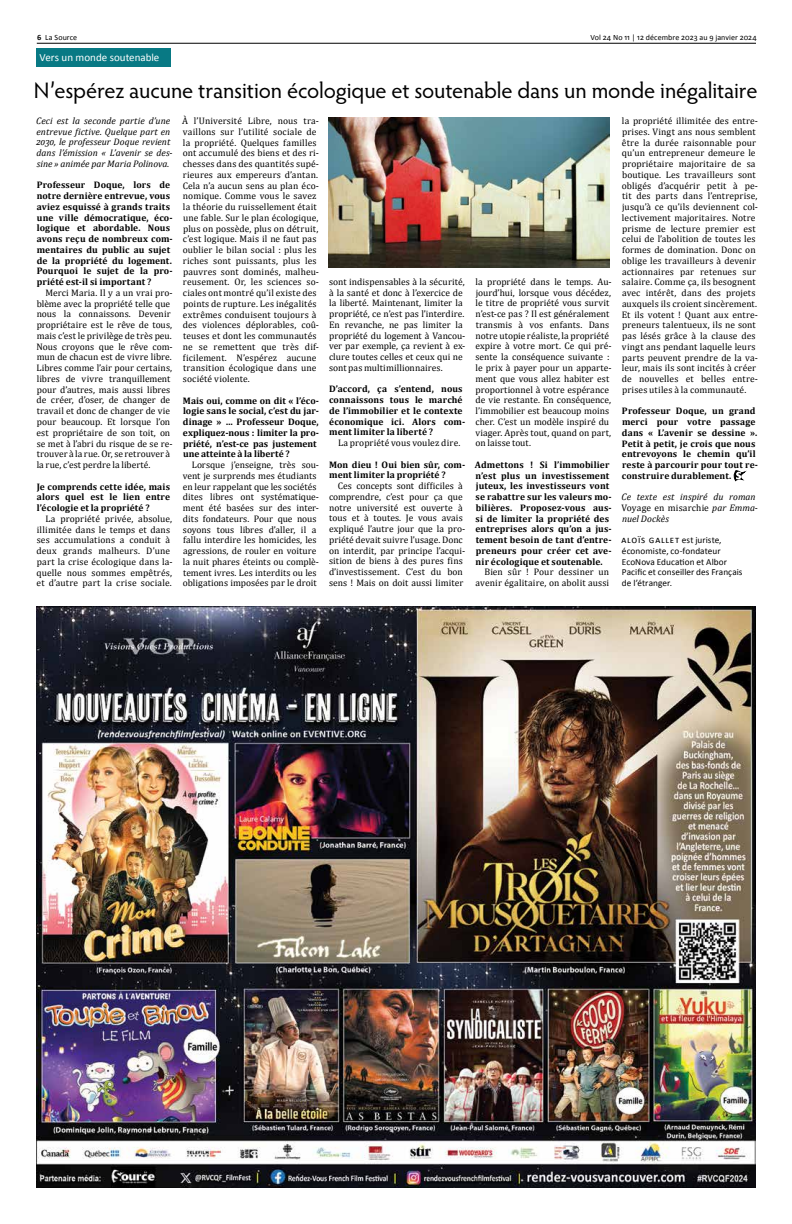
<style>
.page{position:relative;width:792px;height:1224px;background:#fff}
.page>*{position:absolute;margin:0;border:0;box-sizing:border-box;transform-origin:0 0}
.t1{font:22.5px "Hypatia Sans Pro";letter-spacing:-.005em;color:#000}
.t2{font:11px "Calibri";color:#fff}
.t3{font:10px "Calibri";letter-spacing:.08em;color:#000}
.t4{font:9.5px/10.8px "Cambria";letter-spacing:.005em;color:#000}
.t5{font:700 9.5px/10.8px "Cambria";letter-spacing:.01em;color:#000}
.t6{font:italic 9.5px/10.8px "Cambria";color:#000}
.t7{font:9.2px/10.7px "Calibri";letter-spacing:.005em;color:#000}
.t8{font:8px "Calibri";letter-spacing:.01em;color:#000}
.s1{font-weight:700}
.s2{font-style:normal}
.s3{font-size:9.2px}
</style>
<div class="page">
<hr style="left:37px;top:43px;width:719px;height:1px;background:#000">
<div style="left:36px;top:49px;width:134px;height:18px;background:#087984"></div>
<img style="left:36px;top:606px;width:720px;height:582px">
<svg style="left:734px;top:470px;width:11px;height:11px"></svg>
<img style="left:329px;top:117px;width:280px;height:150px">
<p class="t8" style="left:37px;top:32px;width:42px"><span class="s1">6</span> La Source</p>
<p class="t8" style="left:590px;top:33px;width:168px">Vol 24 No 11 | 12 décembre 2023 au 9 janvier 2024</p>
<h1 class="t1" style="left:34px;top:75px;width:725px">N’espérez aucune transition écologique et soutenable dans un monde inégalitaire</h1>
<p class="t6" style="left:36px;top:115px;width:138px">Ceci est la seconde partie d’une entrevue fictive. Quelque part en 2030, le professeur Doque revient dans l’émission « L’avenir se des&shy;sine » animée par Maria Polinova.</p>
<p class="t5" style="left:37px;top:179px;width:138px">Professeur Doque, lors de notre dernière entrevue, vous aviez esquissé à grands traits une ville démocratique, éco&shy;logique et abordable. Nous avons reçu de nombreux com&shy;mentaires du public au sujet de la propriété du logement.<br>Pourquoi le sujet de la pro&shy;priété est-il si important ?</p>
<p class="t4" style="left:37px;top:287px;width:138px;text-indent:9px">Merci Maria. Il y a un vrai pro&shy;blème avec la propriété telle que nous la connaissons. Devenir propriétaire est le rêve de tous, mais c’est le privilège de très peu.<br>Nous croyons que le rêve com&shy;mun de chacun est de vivre libre.<br>Libres comme l’air pour certains, libres de vivre tranquillement pour d’autres, mais aussi libres de créer, d’oser, de changer de travail et donc de changer de vie pour beaucoup. Et lorsque l’on est propriétaire de son toit, on se met à l’abri du risque de se re&shy;trouver à la rue. Or, se retrouver à la rue, c’est perdre la liberté.</p>
<p class="t5" style="left:37px;top:481px;width:135px;text-align:justify">Je comprends cette idée, mais alors quel est le lien entre l’écologie et la propriété ?</p>
<p class="t4" style="left:37px;top:513px;width:138px;text-indent:9px">La propriété privée, absolue, illimitée dans le temps et dans ses accumulations a conduit à deux grands malheurs. D’une part la crise écologique dans la&shy;quelle nous sommes empêtrés, et d’autre part la crise sociale.</p>
<p class="t2" style="left:40px;top:50px;width:121px">Vers un monde soutenable</p>
<p class="t4" style="left:182px;top:115px;width:138px">À l’Université Libre, nous tra&shy;vaillons sur l’utilité sociale de la propriété. Quelques familles ont accumulé des biens et des ri&shy;chesses dans des quantités supé&shy;rieures aux empereurs d’antan.<br>Cela n’a aucun sens au plan éco&shy;nomique. Comme vous le savez la théorie du ruissellement était une fable. Sur le plan écologique, plus on possède, plus on détruit, c’est logique. Mais il ne faut pas oublier le bilan social : plus les riches sont puissants, plus les pauvres sont dominés, malheu&shy;reusement. Or, les sciences so&shy;ciales ont montré qu’il existe des points de rupture. Les inégalités extrêmes conduisent toujours à des violences déplorables, coû&shy;teuses et dont les communautés ne se remettent que très dif&shy;ficilement. N’espérez aucune transition écologique dans une société violente.</p>
<p class="t5" style="left:183px;top:395px;width:138px">Mais oui, comme on dit « l’éco&shy;logie sans le social, c’est du jar&shy;dinage » … Professeur Doque, expliquez-nous : limiter la pro&shy;priété, n’est-ce pas justement une atteinte à la liberté ?</p>
<p class="t4" style="left:183px;top:459px;width:138px;text-indent:9px">Lorsque j’enseigne, très sou&shy;vent je surprends mes étudiants en leur rappelant que les sociétés dites libres ont systématique&shy;ment été basées sur des inter&shy;dits fondateurs. Pour que nous soyons tous libres d’aller, il a fallu interdire les homicides, les agressions, de rouler en voiture la nuit phares éteints ou complè&shy;tement ivres. Les interdits ou les obligations imposées par le droit</p>
<p class="t4" style="left:622px;top:115px;width:138px">la propriété illimitée des entre&shy;prises. Vingt ans nous semblent être la durée raisonnable pour qu’un entrepreneur demeure le propriétaire majoritaire de sa boutique. Les travailleurs sont obligés d’acquérir petit à pe&shy;tit des parts dans l’entreprise, jusqu’à ce qu’ils deviennent col&shy;lectivement majoritaires. Notre prisme de lecture premier est celui de l’abolition de toutes les formes de domination. Donc on oblige les travailleurs à devenir actionnaires par retenues sur salaire. Comme ça, ils besognent avec intérêt, dans des projets auxquels ils croient sincèrement.<br>Et ils votent ! Quant aux entre&shy;preneurs talentueux, ils ne sont pas lésés grâce à la clause des vingt ans pendant laquelle leurs parts peuvent prendre de la va&shy;leur, mais ils sont incités à créer de nouvelles et belles entre&shy;prises utiles à la communauté.</p>
<p class="t5" style="left:622px;top:405px;width:138px">Professeur Doque, un grand merci pour votre passage dans « L’avenir se dessine ».<br>Petit à petit, je crois que nous entrevoyons le chemin qu’il reste à parcourir pour tout re&shy;construire durablement.</p>
<p class="t6" style="left:622px;top:491px;width:138px">Ce texte est inspiré du roman<br><span class="s2">Voyage en misarchie</span> par Emma&shy;nuel Dockès</p>
<p class="t3" style="left:621px;top:533px;width:102px">Aloïs Gall et <span class="s3">est juriste,</span></p>
<p class="t7" style="left:622px;top:546px;width:122px">économiste, co-fondateur<br>EcoNova Education et Albor<br>Pacific et conseiller des Français de l’étranger.</p>
<p class="t4" style="left:329px;top:276px;width:138px">sont indispensables à la sécurité, à la santé et donc à l’exercice de la liberté. Maintenant, limiter la propriété, ce n’est pas l’interdire.<br>En revanche, ne pas limiter la propriété du logement à Vancou&shy;ver par exemple, ça revient à ex&shy;clure toutes celles et ceux qui ne sont pas multimillionnaires.</p>
<p class="t5" style="left:329px;top:383px;width:138px">D’accord, ça s’entend, nous connaissons tous le marché de l’immobilier et le contexte économique ici. Alors com&shy;ment limiter la liberté ?</p>
<p class="t4" style="left:338px;top:437px;width:124px">La propriété vous voulez dire.</p>
<p class="t5" style="left:329px;top:459px;width:138px">Mon dieu ! Oui bien sûr, com&shy;ment limiter la propriété ?</p>
<p class="t4" style="left:329px;top:480px;width:138px;text-indent:9px">Ces concepts sont difficiles à comprendre, c’est pour ça que notre université est ouverte à tous et à toutes. Je vous avais expliqué l’autre jour que la pro&shy;priété devait suivre l’usage. Donc on interdit, par principe l’acqui&shy;sition de biens à des pures fins d’investissement. C’est du bon sens ! Mais on doit aussi limiter</p>
<p class="t4" style="left:475px;top:276px;width:138px">la propriété dans le temps. Au&shy;jourd’hui, lorsque vous décédez, le titre de propriété vous survit n’est-ce pas ? Il est généralement transmis à vos enfants. Dans notre utopie réaliste, la propriété expire à votre mort. Ce qui pré&shy;sente la conséquence suivante : le prix à payer pour un apparte&shy;ment que vous allez habiter est proportionnel à votre espérance de vie restante. En conséquence, l’immobilier est beaucoup moins cher. C’est un modèle inspiré du viager. Après tout, quand on part, on laisse tout.</p>
<p class="t5" style="left:475px;top:459px;width:138px">Admettons ! Si l’immobilier n’est plus un investissement juteux, les investisseurs vont se rabattre sur les valeurs mo&shy;bilières. Proposez-vous aus&shy;si de limiter la propriété des entreprises alors qu’on a jus&shy;tement besoin de tant d’entre&shy;preneurs pour créer cet ave&shy;nir écologique et soutenable.</p>
<p class="t4" style="left:476px;top:567px;width:135px;text-align:right">Bien sûr ! Pour dessiner un avenir égalitaire, on abolit aussi</p>
</div>
